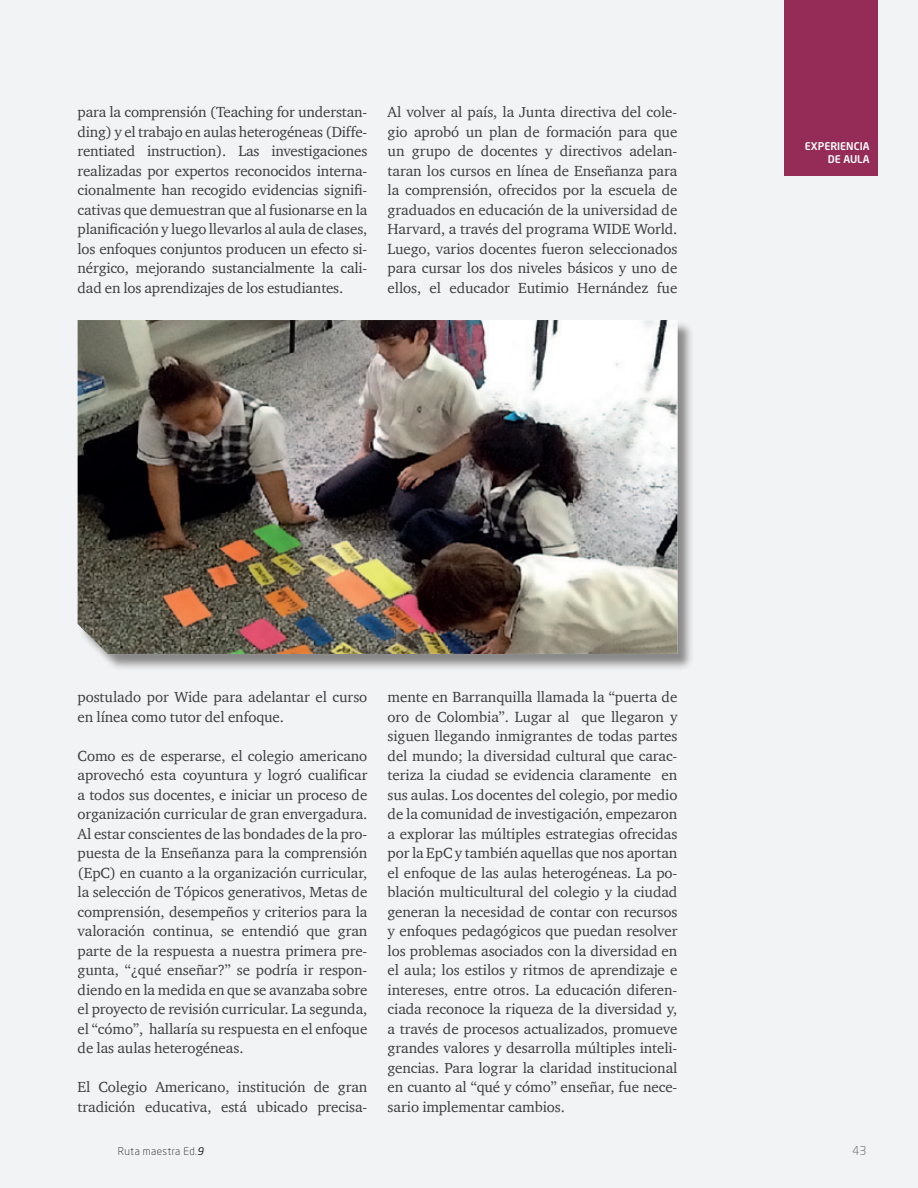
<style>
.page{position:relative;width:918px;height:1188px;background:#f2f3f4}
.page>*{position:absolute;margin:0;border:0;box-sizing:border-box;transform-origin:0 0}
.RT_TEX_GEN{font:15px/19.5px "Charter ITC";letter-spacing:-.005em;color:#3e3e3f;text-align:justify}
.t1{font:300 12px "Neo Sans Pro";color:#57585a}
.t2{font:500 10.5px "Neo Sans Pro";color:#fff}
.t3{font:300 10.5px "Neo Sans Pro";letter-spacing:.04em;color:#231f20}
.s1{font-weight:400;font-style:italic}
</style>
<div class="page">
<div style="left:78px;top:320px;width:616px;height:351px;background:#231f20;opacity:.5"></div>
<img style="left:78px;top:320px;width:599px;height:334px">
<div style="left:784px;top:0;width:94px;height:175px;background:#942c57"></div>
<div style="left:784px;top:125px;width:94px;height:51px;background:#942c57"></div>
<p class="RT_TEX_GEN" style="left:78px;top:102px;width:291px">para la comprensión (Teaching for understan&shy;ding) y el trabajo en aulas heterogéneas (Diffe&shy;rentiated instruction). Las investigaciones realizadas por expertos reconocidos interna&shy;cionalmente han recogido evidencias signifi&shy;cativas que demuestran que al fusionarse en la planificación y luego llevarlos al aula de clases, los enfoques conjuntos producen un efecto si&shy;nérgico, mejorando sustancialmente la cali&shy;dad en los aprendizajes de los estudiantes.</p>
<p class="RT_TEX_GEN" style="left:388px;top:102px;width:291px">Al volver al país, la Junta directiva del cole&shy;gio aprobó un plan de formación para que un grupo de docentes y directivos adelan&shy;taran los cursos en línea de Enseñanza para la comprensión, ofrecidos por la escuela de graduados en educación de la universidad de Harvard, a través del programa WIDE World.<br>Luego, varios docentes fueron seleccionados para cursar los dos niveles básicos y uno de ellos, el educador Eutimio Hernández fue</p>
<p class="t2" style="left:805px;top:140px;width:66px">EXPERIENCIA</p>
<p class="t2" style="left:828px;top:152px;width:43px">DE AULA</p>
<p class="RT_TEX_GEN" style="left:78px;top:687px;width:291px">postulado por Wide para adelantar el curso en línea como tutor del enfoque.</p>
<p class="RT_TEX_GEN" style="left:78px;top:745px;width:291px">Como es de esperarse, el colegio americano aprovechó esta coyuntura y logró cualificar a todos sus docentes, e iniciar un proceso de organización curricular de gran envergadura.<br>Al estar conscientes de las bondades de la pro&shy;puesta de la Enseñanza para la comprensión (EpC) en cuanto a la organización curricular, la selección de Tópicos generativos, Metas de comprensión, desempeños y criterios para la valoración continua, se entendió que gran parte de la respuesta a nuestra primera pre&shy;gunta, “¿qué enseñar?” se podría ir respon&shy;diendo en la medida en que se avanzaba sobre el proyecto de revisión curricular. La segunda, el “cómo”, hallaría su respuesta en el enfoque de las aulas heterogéneas.</p>
<p class="RT_TEX_GEN" style="left:78px;top:1077px;width:291px">El Colegio Americano, institución de gran tradición educativa, está ubicado precisa-</p>
<p class="t3" style="left:118px;top:1144px;width:87px">Ruta maestra Ed.<span class="s1">9</span></p>
<p class="t1" style="left:853px;top:1144px;width:15px">43</p>
<p class="RT_TEX_GEN" style="left:388px;top:687px;width:291px">mente en Barranquilla llamada la “puerta de oro de Colombia”. Lugar al que llegaron y siguen llegando inmigrantes de todas partes del mundo; la diversidad cultural que carac&shy;teriza la ciudad se evidencia claramente en sus aulas. Los docentes del colegio, por medio de la comunidad de investigación, empezaron a explorar las múltiples estrategias ofrecidas por la EpC y también aquellas que nos aportan el enfoque de las aulas heterogéneas. La po&shy;blación multicultural del colegio y la ciudad generan la necesidad de contar con recursos y enfoques pedagógicos que puedan resolver los problemas asociados con la diversidad en el aula; los estilos y ritmos de aprendizaje e intereses, entre otros. La educación diferen&shy;ciada reconoce la riqueza de la diversidad y, a través de procesos actualizados, promueve grandes valores y desarrolla múltiples inteli&shy;gencias. Para lograr la claridad institucional en cuanto al “qué y cómo” enseñar, fue nece&shy;sario implementar cambios.</p>
</div>
